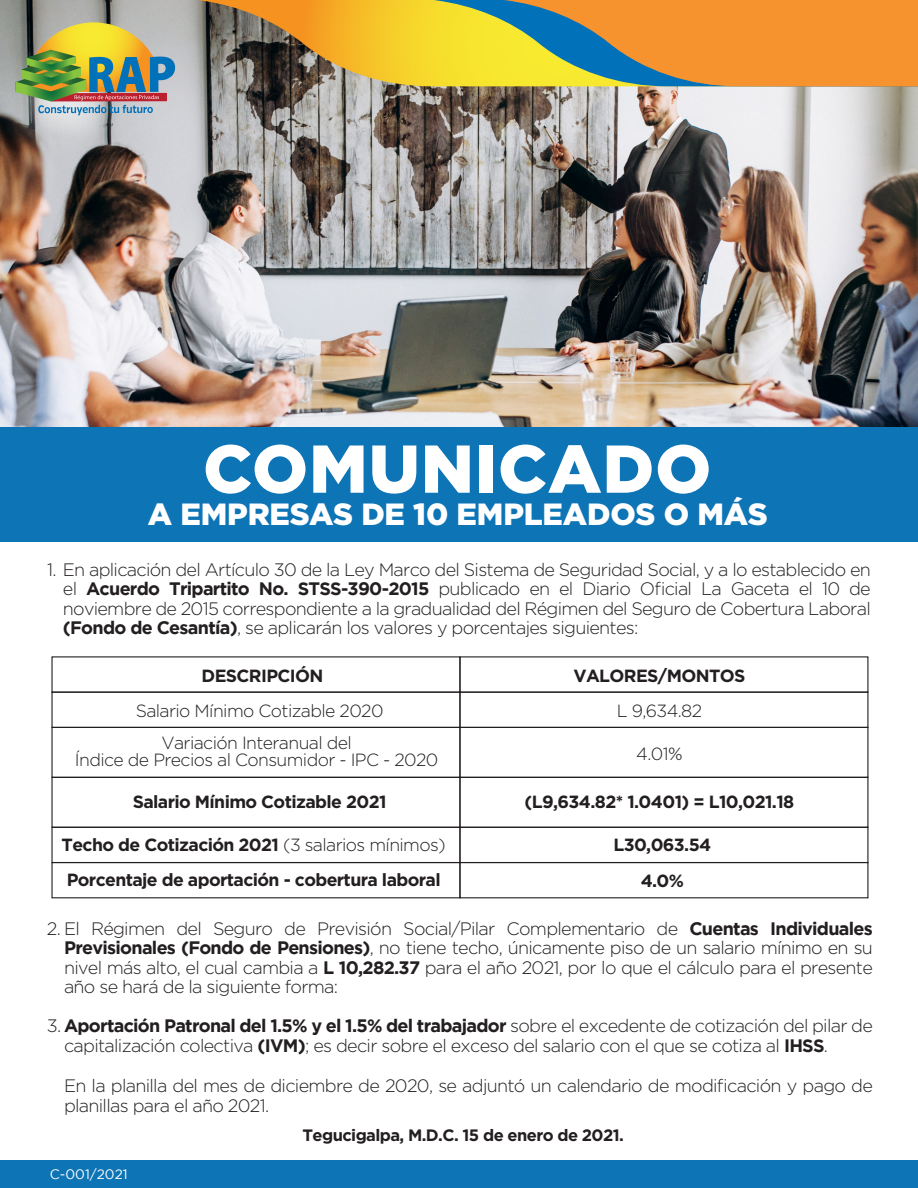
<style>
.page{position:relative;width:918px;height:1188px;background:#fff}
.page>*{position:absolute;margin:0;border:0;box-sizing:border-box;transform-origin:0 0}
.t1{font:900 67.5px "Gotham";letter-spacing:.015em;color:#fff}
.t2{font:900 30.6px "Gotham";letter-spacing:-.005em;color:#fff}
.t3{font:300 18px/19.5px "Gotham";letter-spacing:-.04em;color:#231f20;text-align:justify}
.t4{font:700 17.55px/35.2px "Gotham";letter-spacing:-.035em;color:#231f20}
.t5{font:300 17.55px/31.7px "Gotham";letter-spacing:-.035em;color:#231f20;text-align:center}
.t6{font:700 16.5px "Gotham";letter-spacing:-.035em;color:#231f20}
.t7{font:13.65px "Gotham";color:#fff}
.s1{font-weight:700}
.s2{font-weight:300}
</style>
<div class="page">
<img style="left:0;top:0;width:918px;height:683px">
<div style="left:0;top:427px;width:918px;height:115px;background:#0d74b6"></div>
<svg style="left:198px;top:0;width:236px;height:86px;background:#b5923d"></svg>
<svg style="left:434px;top:0;width:484px;height:86px;background:#d2a042"></svg>
<div style="left:0;top:1161px;width:918px;height:27px;background:#0d74b6"></div>
<img style="left:0;top:19px;width:155px;height:163px">
<svg style="left:16px;top:22px;width:159px;height:93px;background:#9ca273"></svg>
<div style="left:51px;top:692px;width:410px;height:36px;border:1px solid #231f20"></div>
<div style="left:459px;top:692px;width:409px;height:36px;border:1px solid #231f20"></div>
<div style="left:51px;top:862px;width:410px;height:36px;border:1px solid #231f20"></div>
<div style="left:459px;top:862px;width:409px;height:36px;border:1px solid #231f20"></div>
<div style="left:51px;top:727px;width:410px;height:51px;border:1px solid #231f20"></div>
<div style="left:459px;top:727px;width:409px;height:51px;border:1px solid #231f20"></div>
<div style="left:51px;top:777px;width:410px;height:51px;border:1px solid #231f20"></div>
<div style="left:459px;top:777px;width:409px;height:51px;border:1px solid #231f20"></div>
<h1 class="t1" style="left:203px;top:422px;width:510px">COMUNICADO</h1>
<h2 class="t2" style="left:148px;top:493px;width:621px">A EMPRESAS DE 10 EMPLEADOS O MÁS</h2>
<p class="t3" style="left:63px;top:559px;width:809px;text-indent:-16px">1. En aplicación del Artículo 30 de la Ley Marco del Sistema de Seguridad Social, y a lo establecido en el <span class="s1">Acuerdo Tripartito No. STSS-390-2015</span> publicado en el Diario Oficial La Gaceta el 10 de noviembre de 2015 correspondiente a la gradualidad del Régimen del Seguro de Cobertura Laboral <span class="s1">(Fondo de Cesantía)</span>, se aplicarán los valores y porcentajes siguientes:</p>
<p class="t4" style="left:202px;top:658px;width:123px">DESCRIPCIÓN</p>
<p class="t5" style="left:136px;top:695px;width:249px">Salario Mínimo Cotizable 2020<br>Variación Interanual del</p>
<p class="t5" style="left:75px;top:744px;width:365px">Índice de Precios al Consumidor - IPC - 2020</p>
<p class="t4" style="left:573px;top:658px;width:174px">VALORES/MONTOS</p>
<p class="t5" style="left:617px;top:695px;width:87px">L 9,634.82</p>
<p class="t5" style="left:636px;top:738px;width:48px">4.01%</p>
<p class="t4" style="left:133px;top:784px;width:255px">Salario Mínimo Cotizable 2021</p>
<p class="t4" style="left:62px;top:827px;width:386px">Techo de Cotización 2021 <span class="s2">(3 salarios mínimos)<br></span>Porcentaje de aportación - cobertura laboral</p>
<p class="t4" style="left:613px;top:827px;width:99px">L30,063.54</p>
<p class="t4" style="left:525px;top:784px;width:271px">(L9,634.82* 1.0401) = L10,021.18</p>
<p class="t4" style="left:641px;top:863px;width:45px">4.0%</p>
<p class="t3" style="left:64px;top:918px;width:810px;text-indent:-17px">2. El Régimen del Seguro de Previsión Social/Pilar Complementario de <span class="s1">Cuentas Individuales Previsionales (Fondo de Pensiones)</span>, no tiene techo, únicamente piso de un salario mínimo en su nivel más alto, el cual cambia a <span class="s1">L 10,282.37</span> para el año 2021, por lo que el cálculo para el presente año se hará de la siguiente forma:</p>
<p class="t3" style="left:64px;top:1016px;width:810px;text-indent:-17px">3. <span class="s1">Aportación Patronal del 1.5% y el 1.5% del trabajador</span> sobre el excedente de cotización del pilar de capitalización colectiva <span class="s1">(IVM)</span>; es decir sobre el exceso del salario con el que se cotiza al <span class="s1">IHSS</span>.</p>
<p class="t3" style="left:64px;top:1076px;width:810px">En la planilla del mes de diciembre de 2020, se adjuntó un calendario de modificación y pago de planillas para el año 2021.</p>
<p class="t7" style="left:50px;top:1166px;width:79px">C-001/2021</p>
<p class="t6" style="left:303px;top:1124px;width:323px">Tegucigalpa, M.D.C. 15 de enero de 2021.</p>
</div>
